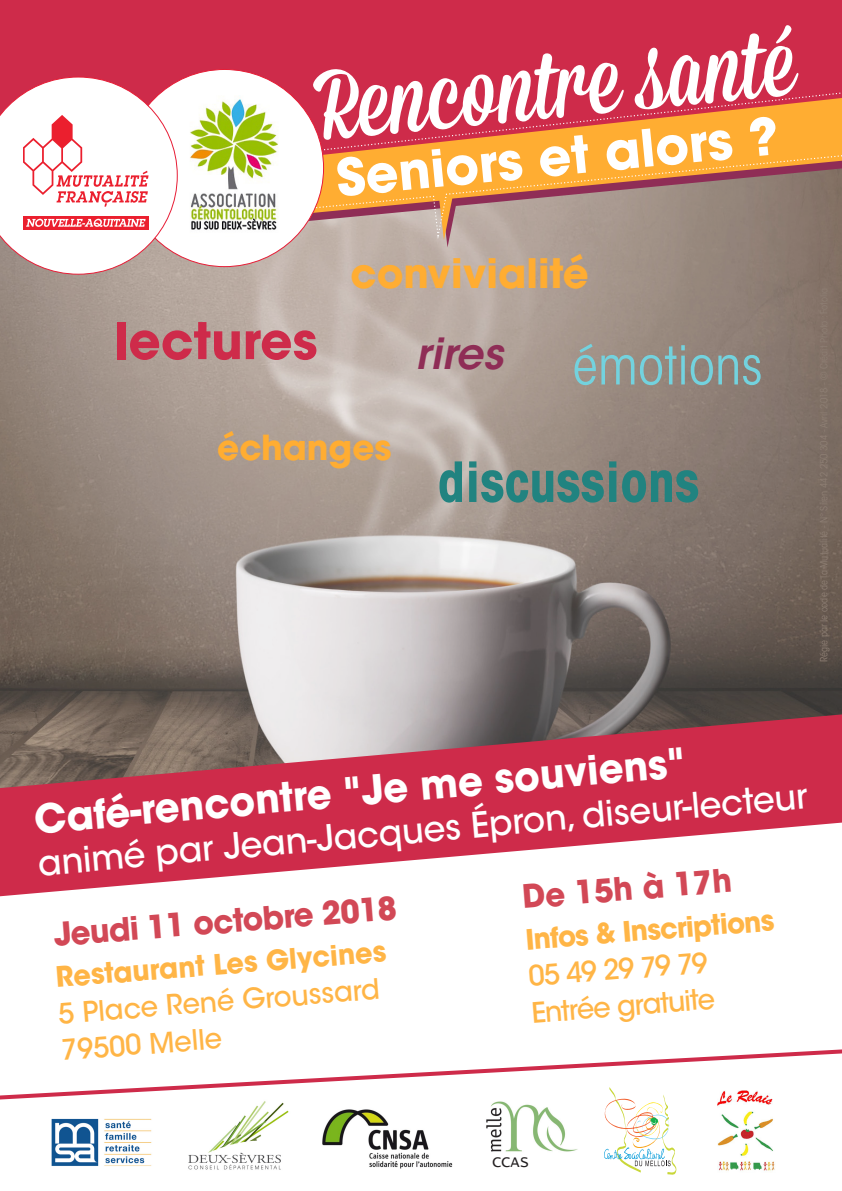
<style>
.page{position:relative;width:842px;height:1191px;background:#fff}
.page>*{position:absolute;margin:0;border:0;box-sizing:border-box;transform-origin:0 0}
.t1{font:97.9px "Mission Script";color:#fff}
.t2{font:700 condensed 54.8px "ITC Avant Garde Std";color:#218380}
.t3{font:condensed 53.1px "ITC Avant Garde Std";color:#73d2de}
.t4{font:700 51px "ITC Avant Garde Std";color:#fff}
.t5{font:700 50.1px "ITC Avant Garde Std";color:#ce2b4a}
.t6{font:italic 600 42.7px "ITC Avant Garde Std";color:#8f2d56}
.t7{font:700 41.7px "ITC Avant Garde Std";color:#fff}
.t8{font:700 40.3px "ITC Avant Garde Std";color:#ffad32}
.t9{font:700 40px "ITC Avant Garde Std";color:#fff}
.t10{font:500 35px "ITC Avant Garde Std";color:#fff}
.t11{font:700 34.3px "ITC Avant Garde Std";color:#ffad32}
.t12{font:700 32px "ITC Avant Garde Std";color:#d24856}
.t13{font:500 28px "ITC Avant Garde Std";color:#ffb546}
.t14{font:700 28px "ITC Avant Garde Std";color:#ffb546}
.t15{font:15.3px "Lucida Console";color:#231f20}
</style>
<div class="page">
<img style="left:0;top:246px;width:842px;height:468px">
<div style="left:0;top:0;width:842px;height:86px;background:#ce2b4a"></div>
<svg style="left:0;top:714px;width:842px;height:182px;fill:#ce2b4a"></svg>
<svg style="left:0;top:1049px;width:842px;height:51px"></svg>
<svg style="left:287px;top:243px;width:555px;height:4px;background:#aa9a91"></svg>
<svg style="left:281px;top:86px;width:561px;height:157px;background:#d07d56"></svg>
<div style="left:126px;top:69px;width:198px;height:198px;background:#fff;border-radius:50%"></div>
<svg style="left:0;top:77px;width:178px;height:198px"></svg>
<img style="left:190px;top:99px;width:88px;height:131px">
<svg style="left:604px;top:1087px;width:72px;height:87px"></svg>
<img style="left:184px;top:1095px;width:107px;height:75px">
<img style="left:52px;top:1118px;width:100px;height:48px">
<img style="left:717px;top:1090px;width:59px;height:81px">
<img style="left:483px;top:1099px;width:96px;height:53px">
<img style="left:322px;top:1109px;width:131px;height:60px">
<p class="t1" style="left:309px;top:50px;width:483px;rotate:-6deg">Rencontre santé</p>
<p class="t7" style="left:256px;top:131px;width:392px;rotate:-5deg">CAFÉ DES AIDANTS</p>
<p class="t4" style="left:333px;top:143px;width:446px;rotate:-5deg">Seniors et alors ?</p>
<p class="t5" style="left:114px;top:308px;width:205px">lectures</p>
<p class="t8" style="left:350px;top:247px;width:240px">convivialité</p>
<p class="t6" style="left:415px;top:326px;width:89px">rires</p>
<p class="t3" style="left:572px;top:333px;width:192px">émotions</p>
<p class="t11" style="left:217px;top:425px;width:176px">échanges</p>
<p class="t2" style="left:438px;top:447px;width:263px">discussions</p>
<p class="t9" style="left:32px;top:793px;width:655px;rotate:-5deg">Café-rencontre "Je me souviens"</p>
<p class="t10" style="left:36px;top:841px;width:774px;rotate:-5deg">animé par Jean-Jacques Épron, diseur-lecteur</p>
<p class="t12" style="left:52px;top:915px;width:345px;rotate:-5deg">Jeudi 11 octobre 2018</p>
<p class="t12" style="left:520px;top:876px;width:212px;rotate:-5deg">De 15h à 17h</p>
<p class="t14" style="left:524px;top:922px;width:251px;rotate:-5deg">Infos &amp; Inscriptions</p>
<p class="t13" style="left:527px;top:959px;width:181px;rotate:-5deg">05 49 29 79 79</p>
<p class="t13" style="left:530px;top:996px;width:185px;rotate:-5deg">Entrée gratuite</p>
<p class="t14" style="left:54px;top:960px;width:333px;rotate:-5deg">Restaurant Les Glycines</p>
<p class="t13" style="left:57px;top:997px;width:324px;rotate:-5deg">5 Place René Groussard</p>
<p class="t13" style="left:60px;top:1033px;width:162px;rotate:-5deg">79500 Melle</p>
<p class="t15" style="left:492px;top:1155px;width:38px">CCAS</p>
</div>
